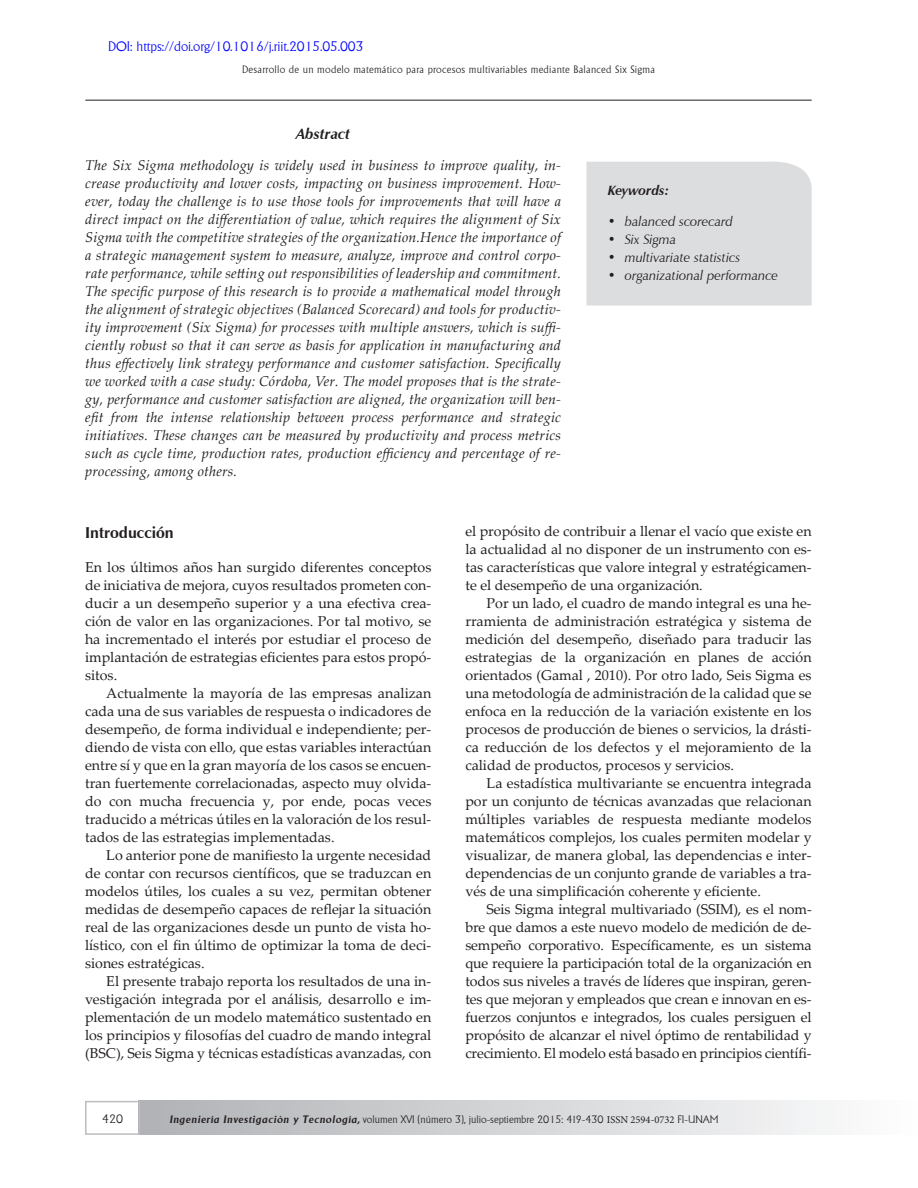
<style>
.page{position:relative;width:918px;height:1188px;background:#fff}
.page>*{position:absolute;margin:0;border:0;box-sizing:border-box;transform-origin:0 0}
.t1{font:700 15.75px "Zapf Humanist 601 BT";color:#231f20}
.t2{font:italic 700 15px "Zapf Humanist 601 BT";color:#231f20}
.t3{font:14.25px/18px "Palatino Linotype";color:#231f20;text-align:justify}
.t4{font:italic 14.25px/18px "Palatino Linotype";letter-spacing:.01em;color:#231f20;text-align:justify}
.t5{font:italic 13.5px "Zapf Humanist 601 BT";color:#231f20}
.t6{font:300 13.5px "Adelon";color:#00f}
.t7{font:italic 700 13.5px "Zapf Humanist 601 BT";color:#231f20}
.t8{font:300 12px "Adelon";color:#231f20}
.t9{font:300 10.5px "Adelon";color:#231f20}
.t10{font:300 10.5px "Adelon";letter-spacing:.025em;color:#231f20}
.s1{font-style:normal}
.s2{font-weight:600;font-style:italic}
.s3{font-family:"Minion Pro";font-weight:400}
</style>
<div class="page">
<div style="left:138px;top:1101px;width:780px;height:34px;background:linear-gradient(to right,#b0b1b5,#fdfefe)"></div>
<hr style="left:85px;top:100px;width:727px;height:1px;background:#231f20">
<div style="left:85px;top:1101px;width:55px;height:34px;border:2px solid #bcbdc0"></div>
<div style="left:586px;top:161px;width:226px;height:145px;background:#dcdddf"></div>
<p class="t6" style="left:108px;top:38px;width:257px">DOI: https://doi.org/10.1016/j.riit.2015.05.003</p>
<p class="t10" style="left:242px;top:63px;width:414px">Desarrollo de un modelo matemático para procesos multivariables mediante Balanced Six Sigma</p>
<p class="t2" style="left:296px;top:125px;width:55px">Abstract</p>
<p class="t4" style="left:85px;top:156px;width:477px">The Six Sigma methodology is widely used in business to improve quality, in&shy;crease productivity and lower costs, impacting on business improvement. How&shy;ever, today the challenge is to use those tools for improvements that will have a direct impact on the differentiation of value, which requires the alignment of Six Sigma with the competitive strategies of the organization.Hence the importance of a strategic management system to measure, analyze, improve and control corpo&shy;rate performance, while setting out responsibilities of leadership and commitment.<br>The specific purpose of this research is to provide a mathematical model through the alignment of strategic objectives (Balanced Scorecard) and tools for productiv&shy;ity improvement (Six Sigma) for processes with multiple answers, which is suffi&shy;ciently robust so that it can serve as basis for application in manufacturing and thus effectively link strategy performance and customer satisfaction. Specifically we worked with a case study: Córdoba, Ver. The model proposes that is the strate&shy;gy, performance and customer satisfaction are aligned, the organization will ben&shy;efit from the intense relationship between process performance and strategic initiatives. These changes can be measured by productivity and process metrics such as cycle time, production rates, production efficiency and percentage of re&shy;processing, among others.</p>
<p class="t7" style="left:608px;top:182px;width:63px">Keywords:</p>
<p class="t5" style="left:608px;top:213px;width:127px"><span class="s1">•</span> balanced scorecard</p>
<p class="t5" style="left:608px;top:231px;width:70px"><span class="s1">•</span> Six Sigma</p>
<p class="t5" style="left:608px;top:249px;width:134px"><span class="s1">•</span> multivariate statistics</p>
<p class="t5" style="left:608px;top:267px;width:172px"><span class="s1">•</span> organizational performance</p>
<p class="t1" style="left:85px;top:522px;width:90px">Introducción</p>
<p class="t3" style="left:85px;top:558px;width:348px">En los últimos años han surgido diferentes conceptos de iniciativa de mejora, cuyos resultados prometen con&shy;ducir a un desempeño superior y a una efectiva crea&shy;ción de valor en las organizaciones. Por tal motivo, se ha incrementado el interés por estudiar el proceso de implantación de estrategias eficientes para estos propó&shy;sitos.</p>
<p class="t3" style="left:85px;top:684px;width:348px;text-indent:21px">Actualmente la mayoría de las empresas analizan cada una de sus variables de respuesta o indicadores de desempeño, de forma individual e independiente; per&shy;diendo de vista con ello, que estas variables interactúan entre sí y que en la gran mayoría de los casos se encuen&shy;tran fuertemente correlacionadas, aspecto muy olvida&shy;do con mucha frecuencia y, por ende, pocas veces traducido a métricas útiles en la valoración de los resul&shy;tados de las estrategias implementadas.</p>
<p class="t3" style="left:85px;top:846px;width:348px;text-indent:21px">Lo anterior pone de manifiesto la urgente necesidad de contar con recursos científicos, que se traduzcan en modelos útiles, los cuales a su vez, permitan obtener medidas de desempeño capaces de reflejar la situación real de las organizaciones desde un punto de vista ho&shy;lístico, con el fin último de optimizar la toma de deci&shy;siones estratégicas.</p>
<p class="t3" style="left:85px;top:972px;width:348px;text-indent:21px">El presente trabajo reporta los resultados de una in&shy;vestigación integrada por el análisis, desarrollo e im&shy;plementación de un modelo matemático sustentado en los principios y filosofías del cuadro de mando integral (BSC), Seis Sigma y técnicas estadísticas avanzadas, con</p>
<p class="t3" style="left:465px;top:522px;width:348px">el propósito de contribuir a llenar el vacío que existe en la actualidad al no disponer de un instrumento con es&shy;tas características que valore integral y estratégicamen&shy;te el desempeño de una organización.</p>
<p class="t3" style="left:465px;top:594px;width:348px;text-indent:21px">Por un lado, el cuadro de mando integral es una he&shy;rramienta de administración estratégica y sistema de medición del desempeño, diseñado para traducir las estrategias de la organización en planes de acción orientados (Gamal , 2010). Por otro lado, Seis Sigma es una metodología de administración de la calidad que se enfoca en la reducción de la variación existente en los procesos de producción de bienes o servicios, la drásti&shy;ca reducción de los defectos y el mejoramiento de la calidad de productos, procesos y servicios.</p>
<p class="t3" style="left:465px;top:774px;width:348px;text-indent:21px">La estadística multivariante se encuentra integrada por un conjunto de técnicas avanzadas que relacionan múltiples variables de respuesta mediante modelos matemáticos complejos, los cuales permiten modelar y visualizar, de manera global, las dependencias e inter&shy;dependencias de un conjunto grande de variables a tra&shy;vés de una simplificación coherente y eficiente.</p>
<p class="t3" style="left:465px;top:900px;width:348px;text-indent:21px">Seis Sigma integral multivariado (SSIM), es el nom&shy;bre que damos a este nuevo modelo de medición de de&shy;sempeño corporativo. Específicamente, es un sistema que requiere la participación total de la organización en todos sus niveles a través de líderes que inspiran, geren&shy;tes que mejoran y empleados que crean e innovan en es&shy;fuerzos conjuntos e integrados, los cuales persiguen el propósito de alcanzar el nivel óptimo de rentabilidad y crecimiento. El modelo está basado en principios científi-</p>
<p class="t8" style="left:102px;top:1112px;width:22px">420</p>
<p class="t9" style="left:169px;top:1113px;width:551px"><span class="s2">Ingeniería Investigación y Tecnología,</span> volumen XVI (número 3), julio-septiembre 2015: 419-430 <span class="s3">ISSN 2594-0732</span> FI-UNAM</p>
</div>
